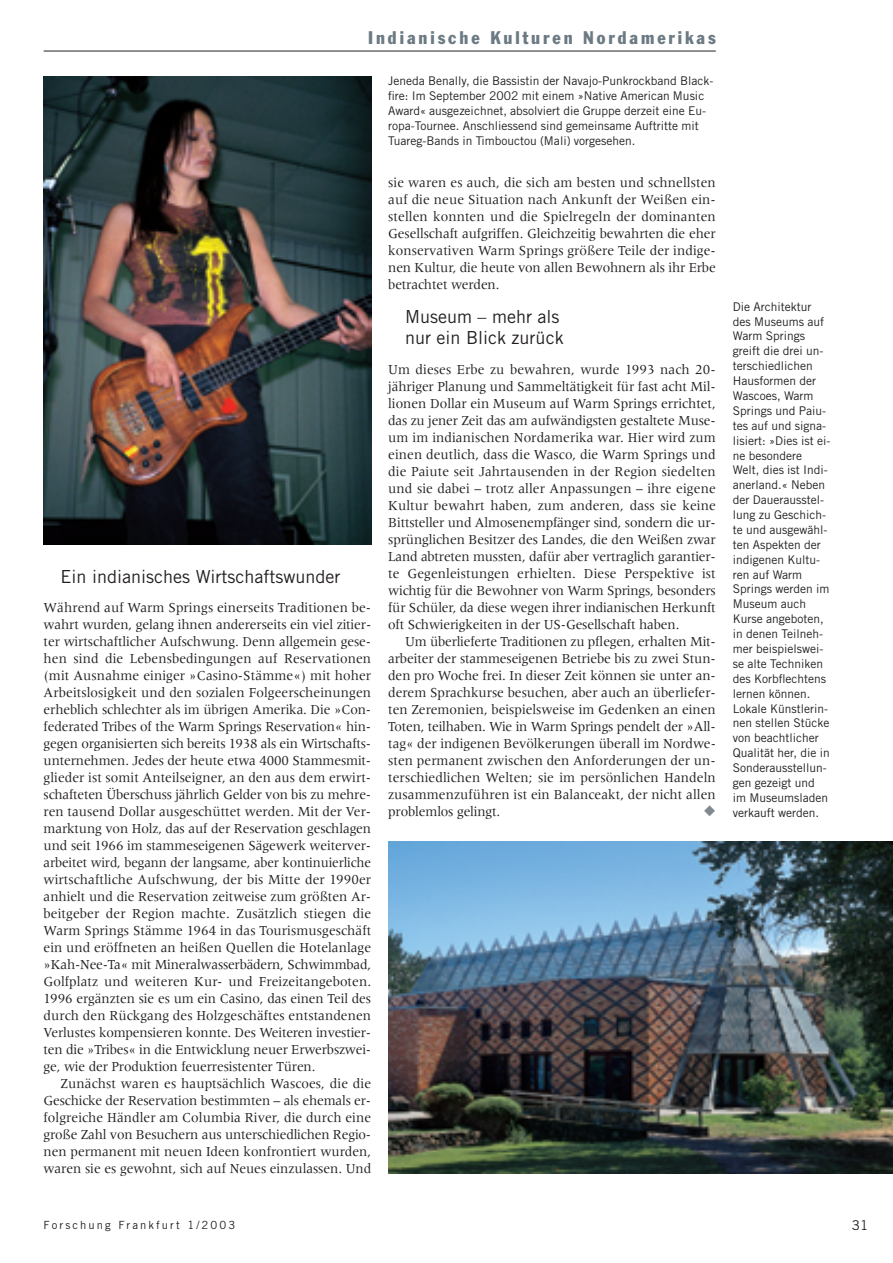
<style>
.page{position:relative;width:893px;height:1263px;background:#fff}
.page>*{position:absolute;margin:0;border:0;box-sizing:border-box;transform-origin:0 0}
.t1{font:18px/21px "Trade Gothic";color:#231f20}
.t2{font:condensed 18px "Franklin Gothic";letter-spacing:.16em;color:#6b7a83}
.t3{font:14.25px/17px "Meridien";letter-spacing:-.01em;color:#231f20;text-align:justify;scale:.95 1}
.t4{font:13.5px "Trade Gothic";color:#231f20}
.t5{font:12px/14.9px "Trade Gothic";color:#231f20}
.t6{font:11.25px "Trade Gothic";letter-spacing:.185em;color:#231f20}
</style>
<div class="page">
<hr style="left:44px;top:51px;width:671px;height:1px;background:#231f20">
<img style="left:388px;top:842px;width:504px;height:332px">
<img style="left:44px;top:77px;width:327px;height:467px">
<p class="t2" style="left:368px;top:31px;width:349px">Indianische Kulturen Nordamerikas</p>
<p class="t1" style="left:61px;top:567px;width:281px">Ein indianisches Wirtschaftswunder</p>
<p class="t3" style="left:44px;top:600px;width:346px">Während auf Warm Springs einerseits Traditionen be&shy;wahrt wurden, gelang ihnen andererseits ein viel zitier&shy;ter wirtschaftlicher Aufschwung. Denn allgemein gese&shy;hen sind die Lebensbedingungen auf Reservationen (mit Ausnahme einiger »Casino-Stämme«) mit hoher Arbeitslosigkeit und den sozialen Folgeerscheinungen erheblich schlechter als im übrigen Amerika. Die »Con&shy;federated Tribes of the Warm Springs Reservation« hin&shy;gegen organisierten sich bereits 1938 als ein Wirtschafts&shy;unternehmen. Jedes der heute etwa 4000 Stammesmit&shy;glieder ist somit Anteilseigner, an den aus dem erwirt&shy;schafteten Überschuss jährlich Gelder von bis zu mehre&shy;ren tausend Dollar ausgeschüttet werden. Mit der Ver&shy;marktung von Holz, das auf der Reservation geschlagen und seit 1966 im stammeseigenen Sägewerk weiterver&shy;arbeitet wird, begann der langsame, aber kontinuierliche wirtschaftliche Aufschwung, der bis Mitte der 1990er anhielt und die Reservation zeitweise zum größten Ar&shy;beitgeber der Region machte. Zusätzlich stiegen die Warm Springs Stämme 1964 in das Tourismusgeschäft ein und eröffneten an heißen Quellen die Hotelanlage »Kah-Nee-Ta« mit Mineralwasserbädern, Schwimmbad, Golfplatz und weiteren Kur- und Freizeitangeboten.<br>1996 ergänzten sie es um ein Casino, das einen Teil des durch den Rückgang des Holzgeschäftes entstandenen Verlustes kompensieren konnte. Des Weiteren investier&shy;ten die »Tribes« in die Entwicklung neuer Erwerbszwei&shy;ge, wie der Produktion feuerresistenter Türen.</p>
<p class="t3" style="left:44px;top:1077px;width:346px;text-indent:17px">Zunächst waren es hauptsächlich Wascoes, die die Geschicke der Reservation bestimmten – als ehemals er&shy;folgreiche Händler am Columbia River, die durch eine große Zahl von Besuchern aus unterschiedlichen Regio&shy;nen permanent mit neuen Ideen konfrontiert wurden, waren sie es gewohnt, sich auf Neues einzulassen. Und</p>
<p class="t5" style="left:388px;top:75px;width:327px">Jeneda Benally, die Bassistin der Navajo-Punkrockband Black&shy;fire: Im September 2002 mit einem »Native American Music Award« ausgezeichnet, absolviert die Gruppe derzeit eine Eu&shy;ropa-Tournee. Anschliessend sind gemeinsame Auftritte mit Tuareg-Bands in Timbouctou (Mali) vorgesehen.</p>
<p class="t3" style="left:388px;top:175px;width:346px">sie waren es auch, die sich am besten und schnellsten auf die neue Situation nach Ankunft der Weißen ein&shy;stellen konnten und die Spielregeln der dominanten Gesellschaft aufgriffen. Gleichzeitig bewahrten die eher konservativen Warm Springs größere Teile der indige&shy;nen Kultur, die heute von allen Bewohnern als ihr Erbe betrachtet werden.</p>
<p class="t1" style="left:405px;top:308px;width:160px">Museum – mehr als nur ein Blick zurück</p>
<p class="t3" style="left:388px;top:362px;width:346px">Um dieses Erbe zu bewahren, wurde 1993 nach 20- jähriger Planung und Sammeltätigkeit für fast acht Mil&shy;lionen Dollar ein Museum auf Warm Springs errichtet, das zu jener Zeit das am aufwändigsten gestaltete Muse&shy;um im indianischen Nordamerika war. Hier wird zum einen deutlich, dass die Wasco, die Warm Springs und die Paiute seit Jahrtausenden in der Region siedelten und sie dabei – trotz aller Anpassungen – ihre eigene Kultur bewahrt haben, zum anderen, dass sie keine Bittsteller und Almosenempfänger sind, sondern die ur&shy;sprünglichen Besitzer des Landes, die den Weißen zwar Land abtreten mussten, dafür aber vertraglich garantier&shy;te Gegenleistungen erhielten. Diese Perspektive ist wichtig für die Bewohner von Warm Springs, besonders für Schüler, da diese wegen ihrer indianischen Herkunft oft Schwierigkeiten in der US-Gesellschaft haben.</p>
<p class="t3" style="left:388px;top:634px;width:346px;text-indent:17px">Um überlieferte Traditionen zu pflegen, erhalten Mit&shy;arbeiter der stammeseigenen Betriebe bis zu zwei Stun&shy;den pro Woche frei. In dieser Zeit können sie unter an&shy;derem Sprachkurse besuchen, aber auch an überliefer&shy;ten Zeremonien, beispielsweise im Gedenken an einen Toten, teilhaben. Wie in Warm Springs pendelt der »All&shy;tag« der indigenen Bevölkerungen überall im Nordwe&shy;sten permanent zwischen den Anforderungen der un&shy;terschiedlichen Welten; sie im persönlichen Handeln zusammenzuführen ist ein Balanceakt, der nicht allen problemlos gelingt.</p>
<p class="t5" style="left:732px;top:300px;width:99px">Die Architektur des Museums auf<br>Warm Springs greift die drei un&shy;terschiedlichen<br>Hausformen der<br>Wascoes, Warm<br>Springs und Paiu&shy;tes auf und signa&shy;lisiert: »Dies ist ei&shy;ne besondere<br>Welt, dies ist Indi&shy;anerland.« Neben der Dauerausstel&shy;lung zu Geschich&shy;te und ausgewähl&shy;ten Aspekten der indigenen Kultu&shy;ren auf Warm<br>Springs werden im<br>Museum auch<br>Kurse angeboten, in denen Teilneh&shy;mer beispielswei&shy;se alte Techniken des Korbflechtens lernen können.<br>Lokale Künstlerin&shy;nen stellen Stücke von beachtlicher<br>Qualität her, die in<br>Sonderausstellun&shy;gen gezeigt und im Museumsladen verkauft werden.</p>
<p class="t6" style="left:44px;top:1221px;width:193px">Forschung Frankfurt 1/2003</p>
<p class="t4" style="left:851px;top:1220px;width:18px">31</p>
</div>
